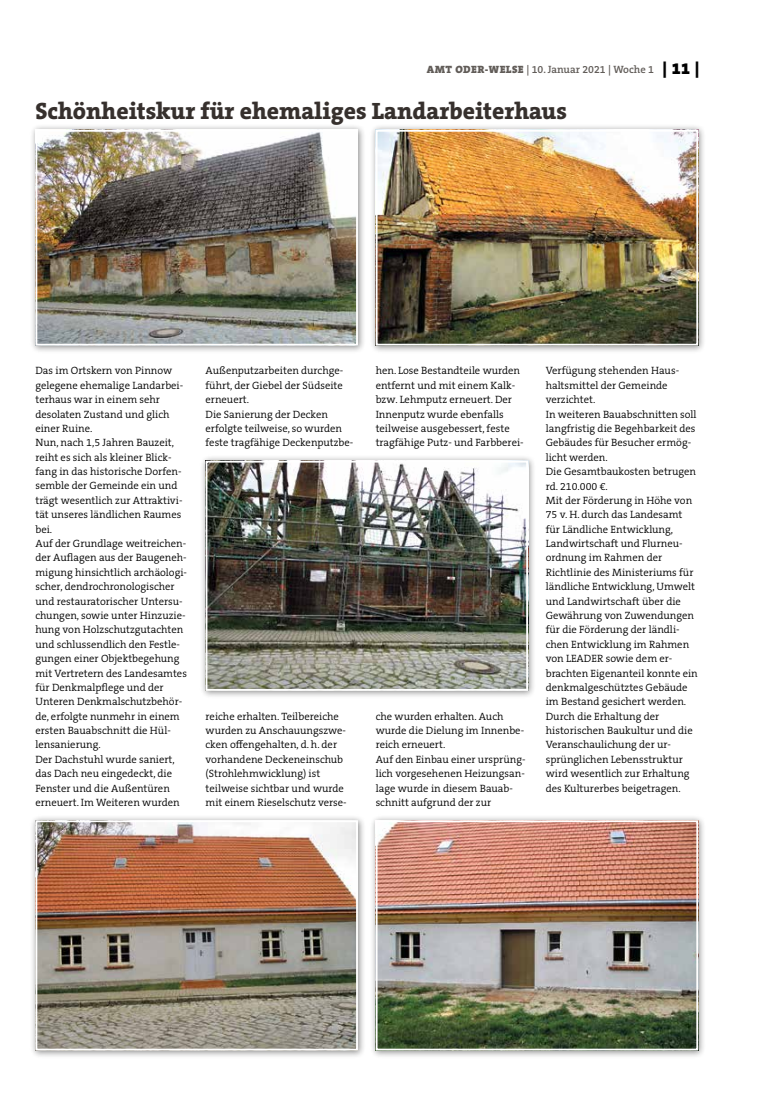
<style>
.page{position:relative;width:762px;height:1117px;background:#fff}
.page>*{position:absolute;margin:0;border:0;box-sizing:border-box;transform-origin:0 0}
.t1{font:800 23.75px "The Serif B W8";color:#36302d}
.t2{font:300 10.62px/14.4px "The Serif B W4";color:#000}
.t3{font:600 10.62px "The Serif B W6";color:#615c58}
.s1{font-family:"The Serif B W9";font-weight:900}
.s2{font-family:"The Serif B W9";font-weight:900;font-size:16.25px;color:#000}
</style>
<div class="page">
<div style="left:30px;top:124px;width:336px;height:229px;background:#000;opacity:.45"></div>
<img style="left:38px;top:133px;width:317px;height:209px">
<div style="left:35px;top:130px;width:323px;height:215px;border:2px solid #fff"></div>
<div style="left:370px;top:124px;width:336px;height:229px;background:#000;opacity:.45"></div>
<img style="left:379px;top:133px;width:316px;height:209px">
<div style="left:376px;top:130px;width:322px;height:215px;border:2px solid #fff"></div>
<div style="left:200px;top:455px;width:336px;height:243px;background:#000;opacity:.45"></div>
<img style="left:209px;top:463px;width:316px;height:224px">
<div style="left:206px;top:460px;width:322px;height:230px;border:2px solid #fff"></div>
<div style="left:30px;top:814px;width:336px;height:244px;background:#000;opacity:.45"></div>
<img style="left:38px;top:823px;width:317px;height:224px">
<div style="left:35px;top:820px;width:323px;height:230px;border:2px solid #fff"></div>
<div style="left:370px;top:814px;width:336px;height:244px;background:#000;opacity:.45"></div>
<img style="left:379px;top:823px;width:316px;height:224px">
<div style="left:376px;top:820px;width:322px;height:230px;border:2px solid #fff"></div>
<p class="t3" style="left:427px;top:63px;width:274px"><span class="s1">AMT ODER-WELSE</span> | 10. Januar 2021 | Woche 1 <span class="s2">| 11 |</span></p>
<h1 class="t1" style="left:35px;top:95px;width:533px">Schönheitskur für ehemaliges Landarbeiterhaus</h1>
<p class="t2" style="left:35px;top:363px;width:153px">Das im Ortskern von Pinnow gelegene ehemalige Landarbei&shy;terhaus war in einem sehr desolaten Zustand und glich einer Ruine.<br>Nun, nach 1,5 Jahren Bauzeit, reiht es sich als kleiner Blick&shy;fang in das historische Dorfen&shy;semble der Gemeinde ein und trägt wesentlich zur Attraktivi&shy;tät unseres ländlichen Raumes bei.<br>Auf der Grundlage weitreichen&shy;der Auflagen aus der Baugeneh&shy;migung hinsichtlich archäologi&shy;scher, dendrochronologischer und restauratorischer Untersu&shy;chungen, sowie unter Hinzuzie&shy;hung von Holzschutzgutachten und schlussendlich den Festle&shy;gungen einer Objektbegehung mit Vertretern des Landesamtes für Denkmalpflege und der<br>Unteren Denkmalschutzbehör&shy;de, erfolgte nunmehr in einem ersten Bauabschnitt die Hül&shy;lensanierung.<br>Der Dachstuhl wurde saniert, das Dach neu eingedeckt, die<br>Fenster und die Außentüren erneuert. Im Weiteren wurden</p>
<p class="t2" style="left:206px;top:363px;width:149px">Außenputzarbeiten durchge&shy;führt, der Giebel der Südseite erneuert.<br>Die Sanierung der Decken erfolgte teilweise, so wurden feste tragfähige Deckenputzbe-</p>
<p class="t2" style="left:206px;top:708px;width:143px">reiche erhalten. Teilbereiche wurden zu Anschauungszwe&shy;cken offengehalten, d. h. der vorhandene Deckeneinschub (Strohlehmwicklung) ist teilweise sichtbar und wurde mit einem Rieselschutz verse-</p>
<p class="t2" style="left:376px;top:363px;width:150px">hen. Lose Bestandteile wurden entfernt und mit einem Kalk&shy;bzw. Lehmputz erneuert. Der<br>Innenputz wurde ebenfalls teilweise ausgebessert, feste tragfähige Putz- und Farbberei-</p>
<p class="t2" style="left:376px;top:708px;width:151px">che wurden erhalten. Auch wurde die Dielung im Innenbe&shy;reich erneuert.<br>Auf den Einbau einer ursprüng&shy;lich vorgesehenen Heizungsan&shy;lage wurde in diesem Bauab&shy;schnitt aufgrund der zur</p>
<p class="t2" style="left:546px;top:363px;width:153px">Verfügung stehenden Haus&shy;haltsmittel der Gemeinde verzichtet.<br>In weiteren Bauabschnitten soll langfristig die Begehbarkeit des<br>Gebäudes für Besucher ermög&shy;licht werden.<br>Die Gesamtbaukosten betrugen rd. 210.000 €.<br>Mit der Förderung in Höhe von<br>75 v. H. durch das Landesamt für Ländliche Entwicklung,<br>Landwirtschaft und Flurneu&shy;ordnung im Rahmen der<br>Richtlinie des Ministeriums für ländliche Entwicklung, Umwelt und Landwirtschaft über die<br>Gewährung von Zuwendungen für die Förderung der ländli&shy;chen Entwicklung im Rahmen von LEADER sowie dem er&shy;brachten Eigenanteil konnte ein denkmalgeschütztes Gebäude im Bestand gesichert werden.<br>Durch die Erhaltung der historischen Baukultur und die<br>Veranschaulichung der ur&shy;sprünglichen Lebensstruktur wird wesentlich zur Erhaltung des Kulturerbes beigetragen.</p>
</div>
